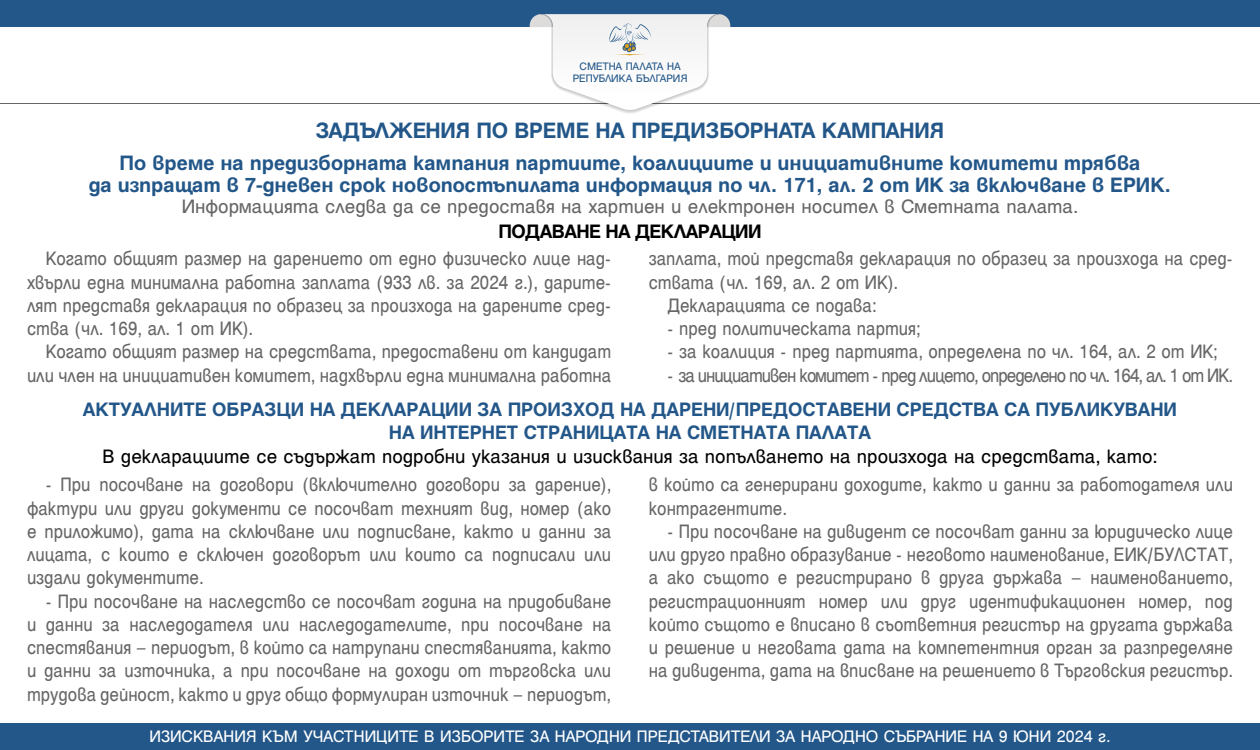
<style>
.page{position:relative;width:1260px;height:750px;background:#fff}
.page>*{position:absolute;margin:0;border:0;box-sizing:border-box;transform-origin:0 0}
.t1{font:700 24px "Helen Pro";color:#235789}
.t2{font:700 22.5px/22.5px "Helen Pro";color:#235789;text-align:center}
.t3{font:21px/23.2px "Helen Pro";color:#666;text-align:justify;scale:.9 1}
.t4{font:700 21px/23.2px "Helen Pro";color:#235789;text-align:center}
.t5{font:21px "Helen Pro";color:#000}
.t6{font:21px "Helen Pro";color:#666}
.t7{font:21px "Helen Pro";letter-spacing:-.05em;color:#666;scale:.9 1}
.t8{font:700 21px "Helen Pro";letter-spacing:-.025em;color:#000}
.t9{font:18px "Helen Pro";letter-spacing:-.01em;color:#fff}
.t10{font:11.7px/11.6px "Helen Pro";letter-spacing:-.01em;color:#235789;text-align:center}
</style>
<div class="page">
<hr style="left:0;top:103px;width:1260px;height:1px;background:#666">
<div style="left:0;top:0;width:1260px;height:27px;background:#235789"></div>
<div style="left:0;top:723px;width:1260px;height:27px;background:#235789"></div>
<svg style="left:530px;top:14px;width:200px;height:100px"></svg>
<p class="t10" style="left:573px;top:61px;width:116px">СМЕТНА ПАЛАТА НА<br>РЕПУБЛИКА БЪЛГАРИЯ</p>
<p class="t1" style="left:316px;top:118px;width:630px">ЗАДЪЛЖЕНИЯ ПО ВРЕМЕ НА ПРЕДИЗБОРНАТА КАМПАНИЯ</p>
<p class="t2" style="left:89px;top:152px;width:1084px">По време на предизборната кампания партиите, коалициите и инициативните комитети трябва<br>да изпращат в 7-дневен срок новопостъпилата информация по чл. 171, ал. 2 от ИК за включване в ЕРИК.</p>
<p class="t6" style="left:182px;top:196px;width:898px">Информацията следва да се предоставя на хартиен и електронен носител в Сметната палата.</p>
<p class="t3" style="left:27px;top:247px;width:651px;text-indent:19px">Когато общият размер на дарението от едно физическо лице над&shy;хвърли една минимална работна заплата (933 лв. за 2024 г.), дарите&shy;лят представя декларация по образец за произхода на дарените сред&shy;ства (чл. 169, ал. 1 от ИК).</p>
<p class="t3" style="left:27px;top:340px;width:651px;text-align:right">Когато общият размер на средствата, предоставени от кандидат или член на инициативен комитет, надхвърли една минимална работна</p>
<p class="t8" style="left:498px;top:221px;width:265px">ПОДАВАНЕ НА ДЕКЛАРАЦИИ</p>
<p class="t3" style="left:649px;top:247px;width:651px">заплата, той представя декларация по образец за произхода на сред-</p>
<p class="t3" style="left:649px;top:270px;width:279px">ствата (чл. 169, ал. 2 от ИК).</p>
<p class="t3" style="left:667px;top:294px;width:234px">Декларацията се подава:</p>
<p class="t3" style="left:667px;top:317px;width:283px">- пред политическата партия;</p>
<p class="t3" style="left:667px;top:340px;width:613px">- за коалиция - пред партията, определена по чл. 164, ал. 2 от ИК;</p>
<p class="t7" style="left:667px;top:364px;width:630px">- за инициативен комитет - пред лицето, определено по чл. 164, ал. 1 от ИК.</p>
<p class="t4" style="left:83px;top:398px;width:1096px">АКТУАЛНИТЕ ОБРАЗЦИ НА ДЕКЛАРАЦИИ ЗА ПРОИЗХОД НА ДАРЕНИ/ПРЕДОСТАВЕНИ СРЕДСТВА СА ПУБЛИКУВАНИ<br>НА ИНТЕРНЕТ СТРАНИЦАТА НА СМЕТНАТА ПАЛАТА</p>
<p class="t5" style="left:102px;top:445px;width:1057px">В декларациите се съдържат подробни указания и изисквания за попълването на произхода на средствата, като:</p>
<p class="t3" style="left:27px;top:473px;width:651px;text-indent:19px">- При посочване на договори (включително договори за дарение), фактури или други документи се посочват техният вид, номер (ако е приложимо), дата на сключване или подписване, както и данни за лицата, с които е сключен договорът или които са подписали или издали документите.</p>
<p class="t3" style="left:27px;top:589px;width:651px;text-indent:19px">- При посочване на наследство се посочват година на придобиване и данни за наследодателя или наследодателите, при посочване на спестявания – периодът, в който са натрупани спестяванията, както и данни за източника, а при посочване на доходи от търговска или трудова дейност, както и друг общо формулиран източник – периодът,</p>
<p class="t3" style="left:649px;top:473px;width:651px">в който са генерирани доходите, както и данни за работодателя или контрагентите.</p>
<p class="t3" style="left:649px;top:520px;width:651px;text-indent:19px">- При посочване на дивидент се посочват данни за юридическо лице или друго правно образувание - неговото наименование, ЕИК/БУЛСТАТ, а ако същото е регистрирано в друга държава – наименованието, регистрационният номер или друг идентификационен номер, под който същото е вписано в съответния регистър на другата държава и решение и неговата дата на компетентния орган за разпределяне на дивидента, дата на вписване на решението в Търговския регистър.</p>
<p class="t9" style="left:150px;top:727px;width:962px">ИЗИСКВАНИЯ КЪМ УЧАСТНИЦИТЕ В ИЗБОРИТЕ ЗА НАРОДНИ ПРЕДСТАВИТЕЛИ ЗА НАРОДНО СЪБРАНИЕ НА 9 ЮНИ 2024 г.</p>
</div>
